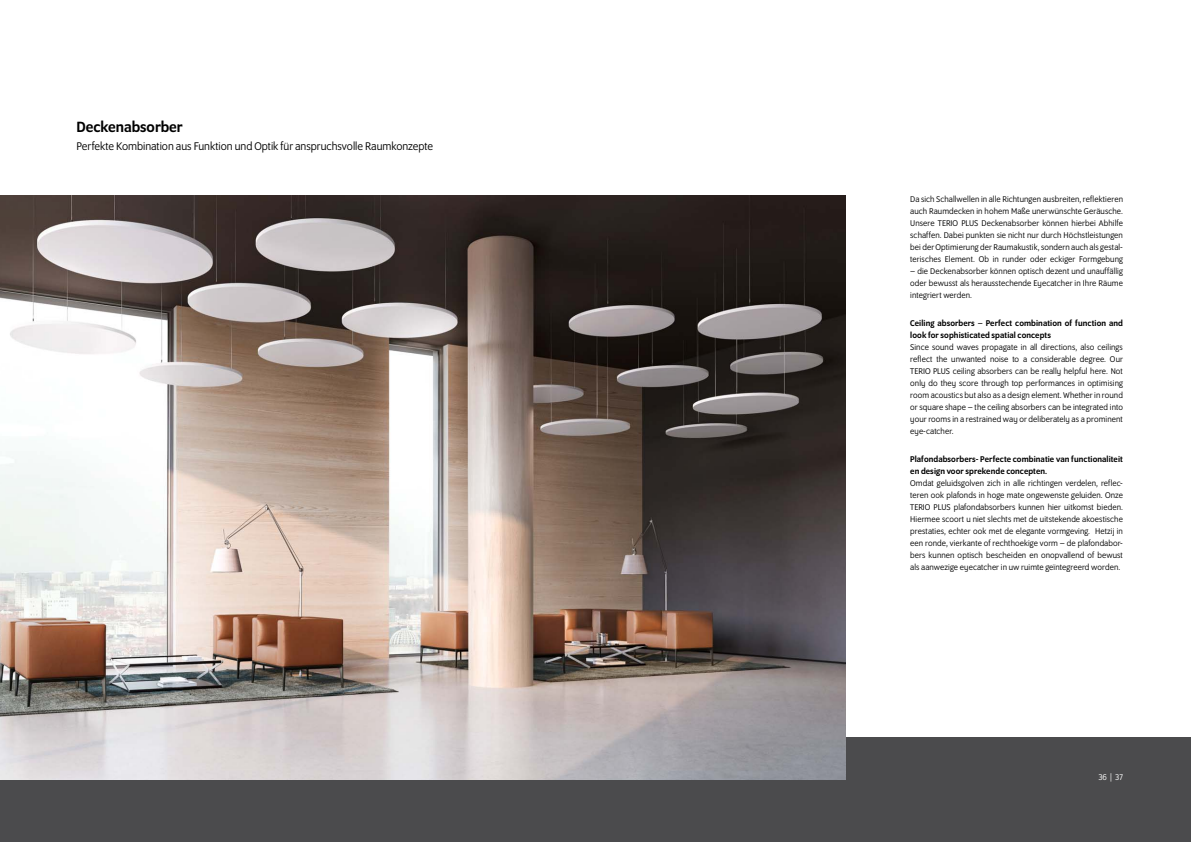
<style>
.page{position:relative;width:1191px;height:842px;background:#fff}
.page>*{position:absolute;margin:0;border:0;box-sizing:border-box;transform-origin:0 0}
.t1{font:500 16px "Program OT";color:#000}
.t2{font:12px "Program OT";color:#000}
.t3{font:9px/12px "Program OT";letter-spacing:.01em;color:#000;text-align:justify}
.t4{font:500 9px/12px "Program OT";letter-spacing:.01em;color:#000}
.t5{font:9px "Program OT";color:#fff}
</style>
<div class="page">
<div style="left:0;top:737px;width:1191px;height:105px;background:#4b4b4d"></div>
<img style="left:0;top:195px;width:845px;height:585px">
<h1 class="t1" style="left:77px;top:120px;width:108px">Deckenabsorber</h1>
<h2 class="t2" style="left:77px;top:141px;width:358px">Perfekte Kombination aus Funktion und Optik für anspruchsvolle Raumkonzepte</h2>
<p class="t3" style="left:910px;top:194px;width:214px">Da sich Schallwellen in alle Richtungen ausbreiten, reflektieren auch Raumdecken in hohem Maße unerwünschte Geräusche.<br>Unsere TERIO PLUS Deckenabsorber können hierbei Abhilfe schaffen. Dabei punkten sie nicht nur durch Höchstleistungen bei der Optimierung der Raumakustik, sondern auch als gestal&shy;terisches Element. Ob in runder oder eckiger Formgebung</p>
<p class="t3" style="left:910px;top:266px;width:214px">– die Deckenabsorber können optisch dezent und unauffällig oder bewusst als herausstechende Eyecatcher in Ihre Räume integriert werden.</p>
<p class="t4" style="left:910px;top:318px;width:214px">Ceiling absorbers – Perfect combination of function and look for sophisticated spatial concepts</p>
<p class="t3" style="left:910px;top:342px;width:214px">Since sound waves propagate in all directions, also ceilings reflect the unwanted noise to a considerable degree. Our TERIO PLUS ceiling absorbers can be really helpful here. Not only do they score through top performances in optimising room acoustics but also as a design element. Whether in round or square shape – the ceiling absorbers can be integrated into your rooms in a restrained way or deliberately as a prominent eye-catcher.</p>
<p class="t4" style="left:910px;top:454px;width:214px">Plafondabsorbers- Perfecte combinatie van functionaliteit en design voor sprekende concepten.</p>
<p class="t3" style="left:910px;top:478px;width:214px">Omdat geluidsgolven zich in alle richtingen verdelen, reflec&shy;teren ook plafonds in hoge mate ongewenste geluiden. Onze TERIO PLUS plafondabsorbers kunnen hier uitkomst bieden.<br>Hiermee scoort u niet slechts met de uitstekende akoestische prestaties, echter ook met de elegante vormgeving. Hetzij in een ronde, vierkante of rechthoekige vorm – de plafondabor&shy;bers kunnen optisch bescheiden en onopvallend of bewust als aanwezige eyecatcher in uw ruimte geïntegreerd worden.</p>
<p class="t5" style="left:1098px;top:773px;width:26px">36 | 37</p>
</div>
